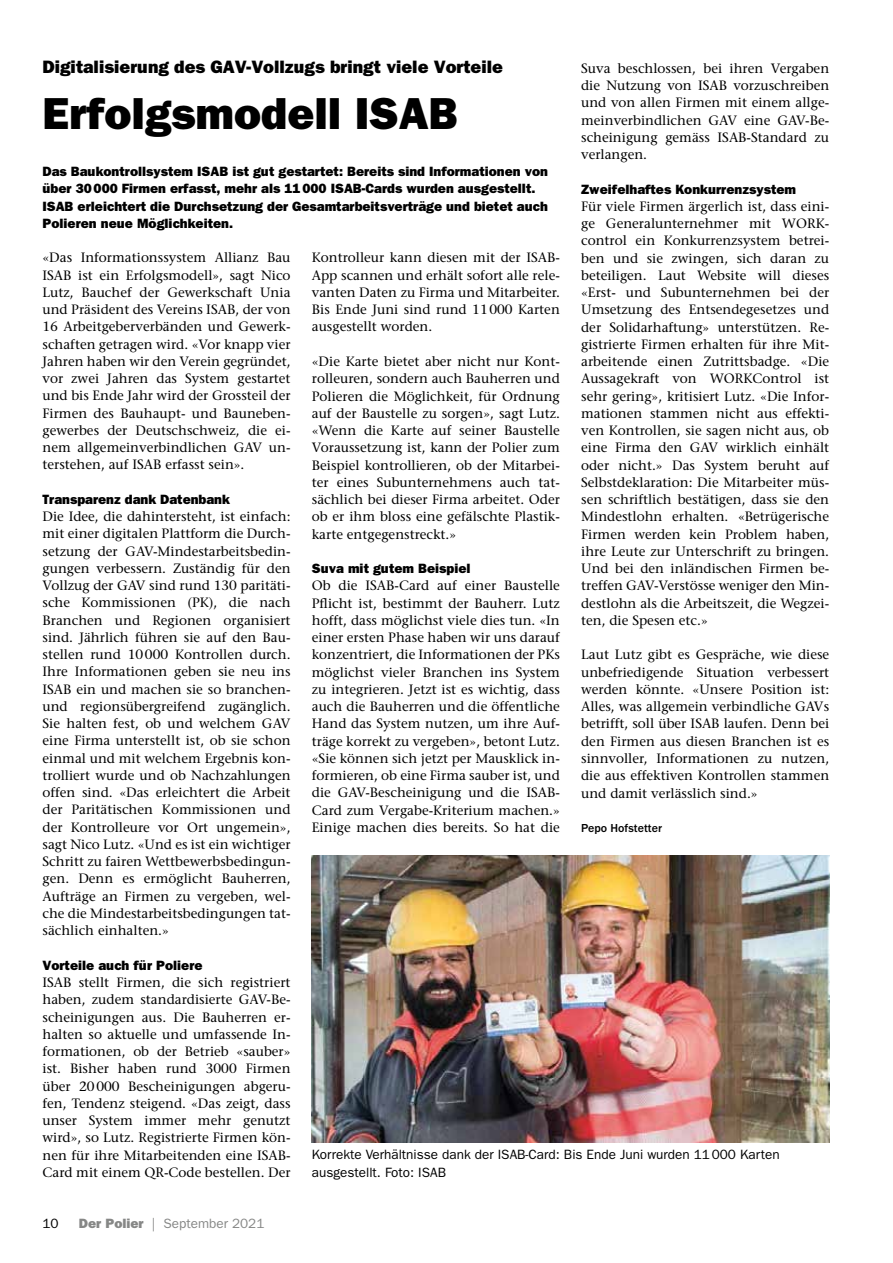
<style>
.page{position:relative;width:893px;height:1263px;background:#fff}
.page>*{position:absolute;margin:0;border:0;box-sizing:border-box;transform-origin:0 0}
.t1{font:800 45px "Franklin Gothic LT";color:#000}
.t2{font:800 18px "Franklin Gothic LT";color:#000}
.t3{font:13.5px/17.2px "Stone Serif";color:#000;text-align:justify}
.t4{font:800 13.5px/17.2px "Franklin Gothic LT";color:#000}
.t5{font:13.5px/17.2px "Franklin Gothic LT";color:#000}
.t6{font:13.5px "Franklin Gothic LT";color:#868786}
.t7{font:500 12px "Franklin Gothic LT";color:#000}
.s1{font-weight:800}
</style>
<div class="page">
<img style="left:312px;top:855px;width:517px;height:287px">
<h2 class="t2" style="left:43px;top:56px;width:462px">Digitalisierung des GAV-Vollzugs bringt viele Vorteile</h2>
<p class="t3" style="left:581px;top:59px;width:250px">Suva beschlossen, bei ihren Vergaben die Nutzung von ISAB vorzuschreiben und von allen Firmen mit einem allge&shy;meinverbindlichen GAV eine GAV-Be&shy;scheinigung gemäss ISAB-Standard zu verlangen.</p>
<p class="t4" style="left:581px;top:180px;width:216px">Zweifelhaftes Konkurrenzsystem</p>
<p class="t3" style="left:581px;top:197px;width:250px">Für viele Firmen ärgerlich ist, dass eini&shy;ge Generalunternehmer mit WORK&shy;control ein Konkurrenzsystem betrei&shy;ben und sie zwingen, sich daran zu beteiligen. Laut Website will dieses «Erst- und Subunternehmen bei der Umsetzung des Entsendegesetzes und der Solidarhaftung» unterstützen. Re&shy;gistrierte Firmen erhalten für ihre Mit&shy;arbeitende einen Zutrittsbadge. «Die Aussagekraft von WORKControl ist sehr gering», kritisiert Lutz. «Die Infor&shy;mationen stammen nicht aus effekti&shy;ven Kontrollen, sie sagen nicht aus, ob eine Firma den GAV wirklich einhält oder nicht.» Das System beruht auf Selbstdeklaration: Die Mitarbeiter müs&shy;sen schriftlich bestätigen, dass sie den Mindestlohn erhalten. «Betrügerische Firmen werden kein Problem haben, ihre Leute zur Unterschrift zu bringen.<br>Und bei den inländischen Firmen be&shy;treffen GAV-Verstösse weniger den Min&shy;destlohn als die Arbeitszeit, die Wegzei&shy;ten, die Spesen etc.»</p>
<p class="t3" style="left:581px;top:646px;width:250px">Laut Lutz gibt es Gespräche, wie diese unbefriedigende Situation verbessert werden könnte. «Unsere Position ist:<br>Alles, was allgemein verbindliche GAVs betrifft, soll über ISAB laufen. Denn bei den Firmen aus diesen Branchen ist es sinnvoller, Informationen zu nutzen, die aus effektiven Kontrollen stammen und damit verlässlich sind.»</p>
<p class="t7" style="left:581px;top:821px;width:82px">Pepo Hofstetter</p>
<h1 class="t1" style="left:43px;top:88px;width:417px">Erfolgsmodell ISAB</h1>
<p class="t4" style="left:43px;top:163px;width:507px">Das Baukontrollsystem ISAB ist gut gestartet: Bereits sind Informationen von über 30000 Firmen erfasst, mehr als 11000 ISAB-Cards wurden ausgestellt.<br>ISAB erleichtert die Durchsetzung der Gesamtarbeitsverträge und bietet auch Polieren neue Möglichkeiten.</p>
<p class="t3" style="left:43px;top:249px;width:250px">«Das Informationssystem Allianz Bau ISAB ist ein Erfolgsmodell», sagt Nico Lutz, Bauchef der Gewerkschaft Unia und Präsident des Vereins ISAB, der von 16 Arbeitgeberverbänden und Gewerk&shy;schaften getragen wird. «Vor knapp vier Jahren haben wir den Verein gegründet, vor zwei Jahren das System gestartet und bis Ende Jahr wird der Grossteil der Firmen des Bauhaupt- und Bauneben&shy;gewerbes der Deutschschweiz, die ei&shy;nem allgemeinverbindlichen GAV un&shy;terstehen, auf ISAB erfasst sein».</p>
<p class="t4" style="left:43px;top:491px;width:189px">Transparenz dank Datenbank</p>
<p class="t3" style="left:43px;top:508px;width:250px">Die Idee, die dahintersteht, ist einfach: mit einer digitalen Plattform die Durch&shy;setzung der GAV-Mindestarbeitsbedin&shy;gungen verbessern. Zuständig für den Vollzug der GAV sind rund 130 paritäti&shy;sche Kommissionen (PK), die nach Branchen und Regionen organisiert sind. Jährlich führen sie auf den Bau&shy;stellen rund 10000 Kontrollen durch.<br>Ihre Informationen geben sie neu ins ISAB ein und machen sie so branchen&shy;und regionsübergreifend zugänglich.<br>Sie halten fest, ob und welchem GAV eine Firma unterstellt ist, ob sie schon einmal und mit welchem Ergebnis kon&shy;trolliert wurde und ob Nachzahlungen offen sind. «Das erleichtert die Arbeit der Paritätischen Kommissionen und der Kontrolleure vor Ort ungemein», sagt Nico Lutz. «Und es ist ein wichtiger Schritt zu fairen Wettbewerbsbedingun&shy;gen. Denn es ermöglicht Bauherren, Aufträge an Firmen zu vergeben, wel&shy;che die Mindestarbeitsbedingungen tat&shy;sächlich einhalten.»</p>
<p class="t4" style="left:43px;top:956px;width:162px">Vorteile auch für Poliere</p>
<p class="t3" style="left:43px;top:973px;width:250px">ISAB stellt Firmen, die sich registriert haben, zudem standardisierte GAV-Be&shy;scheinigungen aus. Die Bauherren er&shy;halten so aktuelle und umfassende In&shy;formationen, ob der Betrieb «sauber» ist. Bisher haben rund 3000 Firmen über 20000 Bescheinigungen abgeru&shy;fen, Tendenz steigend. «Das zeigt, dass unser System immer mehr genutzt wird», so Lutz. Registrierte Firmen kön&shy;nen für ihre Mitarbeitenden eine ISAB-Card mit einem QR-Code bestellen. Der</p>
<p class="t3" style="left:312px;top:249px;width:250px">Kontrolleur kann diesen mit der ISAB-App scannen und erhält sofort alle rele&shy;vanten Daten zu Firma und Mitarbeiter.<br>Bis Ende Juni sind rund 11000 Karten ausgestellt worden.</p>
<p class="t3" style="left:312px;top:353px;width:250px">«Die Karte bietet aber nicht nur Kont&shy;rolleuren, sondern auch Bauherren und Polieren die Möglichkeit, für Ordnung auf der Baustelle zu sorgen», sagt Lutz. «Wenn die Karte auf seiner Baustelle Voraussetzung ist, kann der Polier zum Beispiel kontrollieren, ob der Mitarbei&shy;ter eines Subunternehmens auch tat&shy;sächlich bei dieser Firma arbeitet. Oder ob er ihm bloss eine gefälschte Plastik&shy;karte entgegenstreckt.»</p>
<p class="t4" style="left:312px;top:560px;width:160px">Suva mit gutem Beispiel</p>
<p class="t3" style="left:312px;top:577px;width:250px">Ob die ISAB-Card auf einer Baustelle Pflicht ist, bestimmt der Bauherr. Lutz hofft, dass möglichst viele dies tun. «In einer ersten Phase haben wir uns darauf konzentriert, die Informationen der PKs möglichst vieler Branchen ins System zu integrieren. Jetzt ist es wichtig, dass auch die Bauherren und die öffentliche Hand das System nutzen, um ihre Auf&shy;träge korrekt zu vergeben», betont Lutz. «Sie können sich jetzt per Mausklick in&shy;formieren, ob eine Firma sauber ist, und die GAV-Bescheinigung und die ISAB-Card zum Vergabe-Kriterium machen.» Einige machen dies bereits. So hat die</p>
<p class="t5" style="left:312px;top:1146px;width:469px">Korrekte Verhältnisse dank der ISAB-Card: Bis Ende Juni wurden 11000 Karten ausgestellt. Foto: ISAB</p>
<p class="t5" style="left:43px;top:1215px;width:18px">10</p>
<p class="t6" style="left:79px;top:1216px;width:187px"><span class="s1">Der Polier</span> | September 2021</p>
</div>
